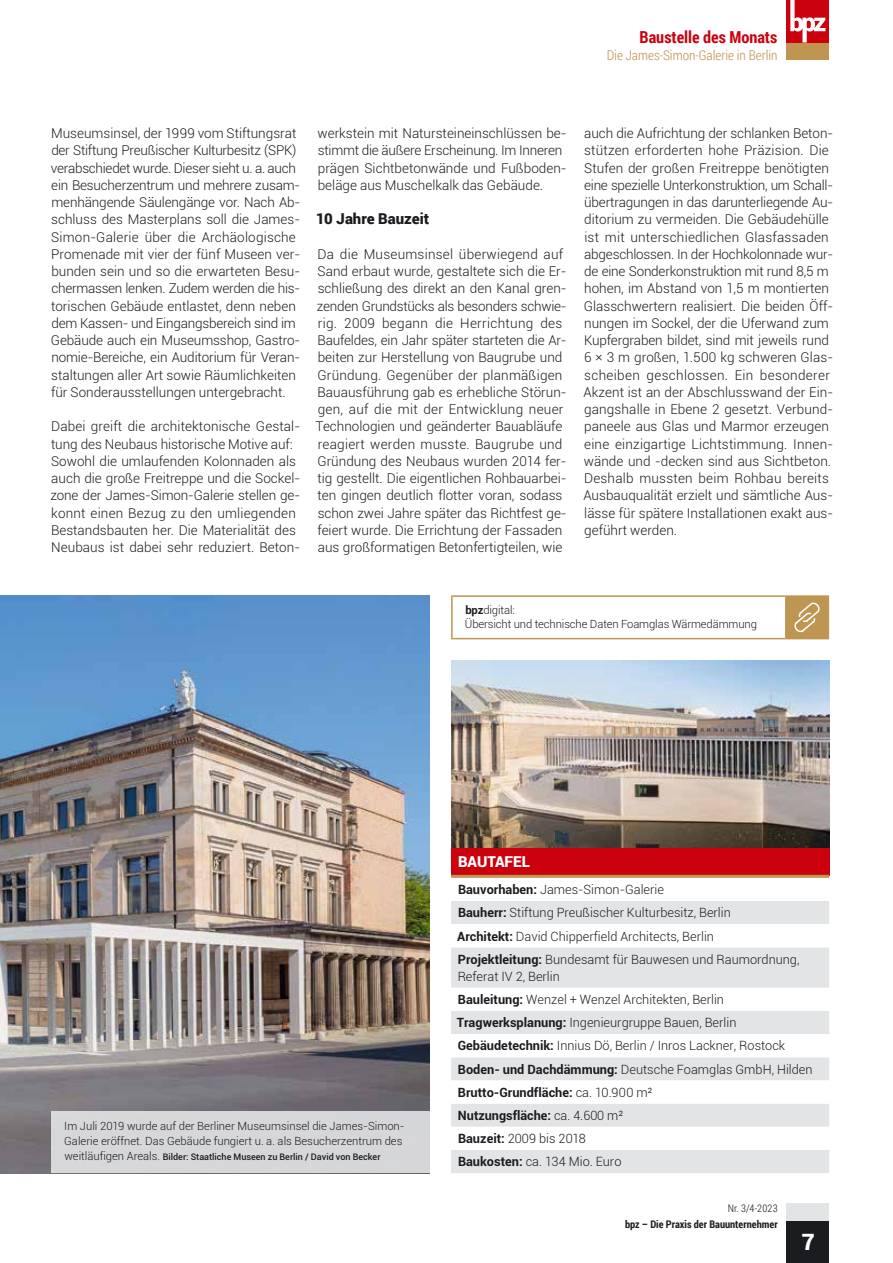
<style>
.page{position:relative;width:893px;height:1263px;background:#fff}
.page>*{position:absolute;margin:0;border:0;box-sizing:border-box;transform-origin:0 0}
.t1{font:900 22.5px "Roboto";color:#fff}
.t2{font:700 16.5px "Roboto Condensed";color:#cb010e}
.t3{font:900 15px "Roboto";color:#1b1c20}
.t4{font:900 15px "Roboto";color:#fff}
.t5{font:300 13.5px/17.2px "Roboto";color:#1b1c20}
.t6{font:300 13.5px "Roboto Condensed";color:#be9551}
.t7{font:300 12.75px/23.1px "Roboto";color:#1b1c20}
.t8{font:300 11.25px/15px "Roboto";color:#1b1c20}
.t9{font:700 10.5px "Roboto Condensed";color:#1b1c20}
.t10{font:300 10.5px "Roboto Condensed";letter-spacing:.015em;color:#1b1c20}
.t11{font:500 9px "Roboto";color:#1b1c20}
.s1{font-weight:700}
.s2{font-weight:300;font-size:11.25px}
</style>
<div class="page">
<img style="left:0;top:595px;width:430px;height:578px">
<div style="left:51px;top:1111px;width:379px;height:62px;background:#d6d7d9"></div>
<div style="left:451px;top:847px;width:378px;height:29px;background:#cb010e"></div>
<div style="left:451px;top:901px;width:378px;height:272px;background:#e3e4e6"></div>
<svg style="left:451px;top:924px;width:378px;height:226px"></svg>
<hr style="left:451px;top:875px;width:378px;height:3px;background:#be9551">
<img style="left:451px;top:661px;width:378px;height:186px">
<div style="left:786px;top:596px;width:42px;height:43px;background:#be9551"></div>
<hr style="left:451px;top:595px;width:335px;height:2px;background:#be9551">
<hr style="left:451px;top:597px;width:2px;height:41px;background:#be9551">
<hr style="left:786px;top:595px;width:43px;height:2px;background:#be9551">
<hr style="left:785px;top:597px;width:2px;height:41px;background:#be9551">
<hr style="left:828px;top:597px;width:1px;height:41px;background:#be9551">
<hr style="left:451px;top:638px;width:335px;height:1px;background:#be9551">
<hr style="left:786px;top:638px;width:43px;height:1px;background:#be9551">
<svg style="left:795px;top:602px;width:24px;height:31px"></svg>
<div style="left:787px;top:1220px;width:42px;height:43px;background:#1b1c20"></div>
<div style="left:787px;top:1203px;width:42px;height:17px;background:#e3e4e6"></div>
<div style="left:787px;top:43px;width:42px;height:17px;background:#be9551"></div>
<div style="left:787px;top:0;width:42px;height:43px;background:#cb010e"></div>
<svg style="left:790px;top:0;width:35px;height:43px"></svg>
<p class="t2" style="left:639px;top:25px;width:139px">Baustelle des Monats</p>
<p class="t6" style="left:607px;top:45px;width:172px">Die James-Simon-Galerie in Berlin</p>
<p class="t5" style="left:51px;top:124px;width:251px">Museumsinsel, der 1999 vom Stiftungsrat der Stiftung Preußischer Kulturbesitz (SPK) verabschiedet wurde. Dieser sieht u. a. auch ein Besucherzentrum und mehrere zusam&shy;menhängende Säulengänge vor. Nach Ab&shy;schluss des Masterplans soll die James-Simon-Galerie über die Archäologische Promenade mit vier der fünf Museen ver&shy;bunden sein und so die erwarteten Besu&shy;chermassen lenken. Zudem werden die his&shy;torischen Gebäude entlastet, denn neben dem Kassen- und Eingangsbereich sind im Gebäude auch ein Museumsshop, Gastro&shy;nomie-Bereiche, ein Auditorium für Veran&shy;staltungen aller Art sowie Räumlichkeiten für Sonderausstellungen untergebracht.</p>
<p class="t5" style="left:51px;top:417px;width:251px">Dabei greift die architektonische Gestal&shy;tung des Neubaus historische Motive auf:<br>Sowohl die umlaufenden Kolonnaden als auch die große Freitreppe und die Sockel&shy;zone der James-Simon-Galerie stellen ge&shy;konnt einen Bezug zu den umliegenden Bestandsbauten her. Die Materialität des Neubaus ist dabei sehr reduziert. Beton-</p>
<p class="t5" style="left:317px;top:124px;width:251px">werkstein mit Natursteineinschlüssen be&shy;stimmt die äußere Erscheinung. Im Inneren prägen Sichtbetonwände und Fußboden&shy;beläge aus Muschelkalk das Gebäude.</p>
<p class="t3" style="left:316px;top:208px;width:115px">10 Jahre Bauzeit</p>
<p class="t5" style="left:316px;top:245px;width:253px">Da die Museumsinsel überwiegend auf Sand erbaut wurde, gestaltete sich die Er&shy;schließung des direkt an den Kanal gren&shy;zenden Grundstücks als besonders schwie&shy;rig. 2009 begann die Herrichtung des Baufeldes, ein Jahr später starteten die Ar&shy;beiten zur Herstellung von Baugrube und Gründung. Gegenüber der planmäßigen Bauausführung gab es erhebliche Störun&shy;gen, auf die mit der Entwicklung neuer Technologien und geänderter Bauabläufe reagiert werden musste. Baugrube und Gründung des Neubaus wurden 2014 fer&shy;tig gestellt. Die eigentlichen Rohbauarbei&shy;ten gingen deutlich flotter voran, sodass schon zwei Jahre später das Richtfest ge&shy;feiert wurde. Die Errichtung der Fassaden aus großformatigen Betonfertigteilen, wie</p>
<p class="t5" style="left:583px;top:124px;width:251px">auch die Aufrichtung der schlanken Beton&shy;stützen erforderten hohe Präzision. Die Stufen der großen Freitreppe benötigten eine spezielle Unterkonstruktion, um Schall&shy;übertragungen in das darunterliegende Au&shy;ditorium zu vermeiden. Die Gebäudehülle ist mit unterschiedlichen Glasfassaden abgeschlossen. In der Hochkolonnade wur&shy;de eine Sonderkonstruktion mit rund 8,5 m hohen, im Abstand von 1,5 m montierten Glasschwertern realisiert. Die beiden Öff&shy;nungen im Sockel, der die Uferwand zum Kupfergraben bildet, sind mit jeweils rund 6 × 3 m großen, 1.500 kg schweren Glas&shy;scheiben geschlossen. Ein besonderer Akzent ist an der Abschlusswand der Ein&shy;gangshalle in Ebene 2 gesetzt. Verbund&shy;paneele aus Glas und Marmor erzeugen eine einzigartige Lichtstimmung. Innen&shy;wände und -decken sind aus Sichtbeton.<br>Deshalb mussten beim Rohbau bereits Ausbauqualität erzielt und sämtliche Aus&shy;lässe für spätere Installationen exakt aus&shy;geführt werden.</p>
<p class="t8" style="left:465px;top:603px;width:294px;line-height:13.5px"><span class="s1">bpz</span>digital:<br>Übersicht und technische Daten Foamglas Wärmedämmung</p>
<p class="t8" style="left:64px;top:1118px;width:342px">Im Juli 2019 wurde auf der Berliner Museumsinsel die James-Simon-<br>Galerie eröffnet. Das Gebäude fungiert u. a. als Besucherzentrum des</p>
<p class="t11" style="left:64px;top:1151px;width:318px"><span class="s2">weitläufigen Areals.</span> Bilder: Staatliche Museen zu Berlin / David von Becker</p>
<p class="t4" style="left:458px;top:850px;width:73px">BAUTAFEL</p>
<p class="t7" style="left:457px;top:878px;width:344px"><span class="s1">Bauvorhaben:</span> James-Simon-Galerie<br><span class="s1">Bauherr:</span> Stiftung Preußischer Kulturbesitz, Berlin<br><span class="s1">Architekt:</span> David Chipperfield Architects, Berlin <span class="s1">Projektleitung:</span> Bundesamt für Bauwesen und Raumordnung,</p>
<p class="t7" style="left:457px;top:964px;width:357px">Referat IV 2, Berlin<br><span class="s1">Bauleitung:</span> Wenzel + Wenzel Architekten, Berlin <span class="s1">Tragwerksplanung:</span> Ingenieurgruppe Bauen, Berlin <span class="s1">Gebäudetechnik:</span> Innius Dö, Berlin / Inros Lackner, Rostock <span class="s1">Boden- und Dachdämmung:</span> Deutsche Foamglas GmbH, Hilden <span class="s1">Brutto-Grundfläche:</span> ca. 10.900 m²<br><span class="s1">Nutzungsfläche:</span> ca. 4.600 m²<br><span class="s1">Bauzeit:</span> 2009 bis 2018<br><span class="s1">Baukosten:</span> ca. 134 Mio. Euro</p>
<p class="t10" style="left:728px;top:1201px;width:51px">Nr. 3/4-2023</p>
<p class="t9" style="left:625px;top:1217px;width:154px">bpz – Die Praxis der Bauunternehmer</p>
<h1 class="t1" style="left:802px;top:1226px;width:15px">7</h1>
</div>
